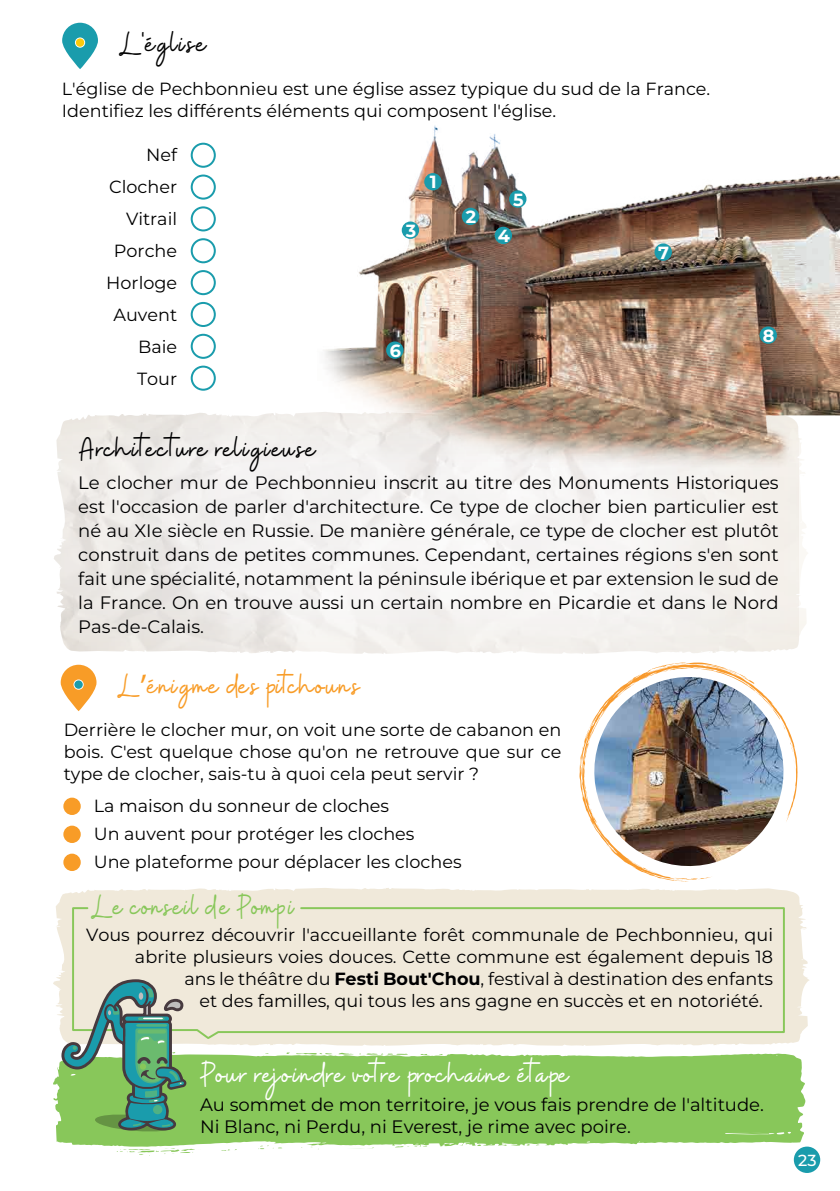
<style>
.page{position:relative;width:840px;height:1191px;background:#fff}
.page>*{position:absolute;margin:0;border:0;box-sizing:border-box;transform-origin:0 0}
.t1{font:35.2px "Buffalo";color:#fff}
.t2{font:34.2px "Buffalo";color:#000001}
.t3{font:34.2px "Buffalo";color:#f89c27}
.t4{font:34.2px "Buffalo";color:#88c75a;scale:.96 1}
.t5{font:18px/24px "Montserrat";color:#000001;text-align:justify}
.t6{font:17.6px/32px "Montserrat";color:#000001}
.t7{font:700 17.6px "Montserrat";color:#fff}
.t8{font:500 16px "Montserrat";color:#fff}
.s1{font-family:"Myriad Pro"}
.s2{font-weight:700}
</style>
<div class="page">
<svg style="left:53px;top:462px;width:170px;height:140px"></svg>
<svg style="left:56px;top:412px;width:255px;height:50px"></svg>
<div style="left:52px;top:602px;width:333px;height:41px;background:linear-gradient(to right,#e6e2dd,#f5f3f1)"></div>
<svg style="left:53px;top:1052px;width:751px;height:101px;background:#98ce70"></svg>
<svg style="left:62px;top:23px;width:36px;height:46px"></svg>
<svg style="left:75px;top:37px;width:10px;height:11px"></svg>
<div style="left:76px;top:38px;width:8px;height:9px;background:#feca0a;border-radius:50%"></div>
<svg style="left:53px;top:888px;width:756px;height:158px;fill:#f0e9da"></svg>
<div style="left:71px;top:906px;width:714px;height:134px;background:#f0e9da"></div>
<svg style="left:60px;top:978px;width:127px;height:178px;background:#88b78d"></svg>
<svg style="left:61px;top:664px;width:35px;height:47px"></svg>
<svg style="left:73px;top:679px;width:11px;height:10px"></svg>
<div style="left:74px;top:680px;width:9px;height:9px;background:#1a9cac;border-radius:50%"></div>
<img style="left:311px;top:125px;width:528px;height:346px">
<div style="left:191px;top:143px;width:25px;height:25px;border:2px solid #1a9cac;border-radius:50%"></div>
<div style="left:191px;top:174px;width:25px;height:26px;border:2px solid #1a9cac;border-radius:50%"></div>
<div style="left:191px;top:206px;width:25px;height:25px;border:2px solid #1a9cac;border-radius:50%"></div>
<div style="left:191px;top:238px;width:25px;height:25px;border:2px solid #1a9cac;border-radius:50%"></div>
<div style="left:191px;top:270px;width:25px;height:25px;border:2px solid #1a9cac;border-radius:50%"></div>
<div style="left:191px;top:302px;width:25px;height:25px;border:2px solid #1a9cac;border-radius:50%"></div>
<div style="left:191px;top:334px;width:25px;height:25px;border:2px solid #1a9cac;border-radius:50%"></div>
<div style="left:191px;top:365px;width:25px;height:26px;border:2px solid #1a9cac;border-radius:50%"></div>
<div style="left:424px;top:173px;width:17px;height:17px;background:#1a9cac;border-radius:50%"></div>
<div style="left:401px;top:221px;width:18px;height:18px;background:#1a9cac;border-radius:50%"></div>
<div style="left:386px;top:341px;width:17px;height:18px;background:#1a9cac;border-radius:50%"></div>
<div style="left:759px;top:326px;width:17px;height:18px;background:#1a9cac;border-radius:50%"></div>
<div style="left:654px;top:243px;width:17px;height:18px;background:#1a9cac;border-radius:50%"></div>
<div style="left:461px;top:208px;width:18px;height:17px;background:#1a9cac;border-radius:50%"></div>
<div style="left:494px;top:227px;width:17px;height:17px;background:#1a9cac;border-radius:50%"></div>
<div style="left:509px;top:190px;width:17px;height:18px;background:#1a9cac;border-radius:50%"></div>
<div style="left:63px;top:797px;width:18px;height:18px;background:#f89c27;border-radius:50%"></div>
<div style="left:63px;top:825px;width:18px;height:18px;background:#f89c27;border-radius:50%"></div>
<div style="left:63px;top:853px;width:18px;height:18px;background:#f89c27;border-radius:50%"></div>
<img style="left:579px;top:674px;width:218px;height:207px">
<svg style="left:672px;top:876px;width:40px;height:6px"></svg>
<svg style="left:605px;top:844px;width:9px;height:7px"></svg>
<svg style="left:587px;top:805px;width:16px;height:29px"></svg>
<svg style="left:581px;top:761px;width:1px;height:21px"></svg>
<svg style="left:580px;top:789px;width:6px;height:7px"></svg>
<svg style="left:581px;top:711px;width:22px;height:41px"></svg>
<svg style="left:628px;top:681px;width:5px;height:4px"></svg>
<svg style="left:612px;top:689px;width:9px;height:12px"></svg>
<img style="left:641px;top:662px;width:153px;height:107px">
<svg style="left:788px;top:806px;width:4px;height:10px"></svg>
<div style="left:793px;top:1146px;width:26px;height:27px;background:#1a9cac;border-radius:50%"></div>
<h2 class="t2" style="left:119px;top:26px;width:89px">L'église</h2>
<p class="t6" style="left:62px;top:77px;width:649px;line-height:22px">L'église de Pechbonnieu est une église assez typique du sud de la France.<br>Identifiez les différents éléments qui composent l'église.</p>
<p class="t6" style="left:106px;top:138px;width:72px;text-align:right">Nef<br>Clocher<br>Vitrail<br>Porche<br>Horloge<br>Auvent<br>Baie<br>Tour</p>
<p class="t7" style="left:429px;top:170px;width:8px">1</p>
<p class="t7" style="left:512px;top:188px;width:12px">5</p>
<p class="t7" style="left:465px;top:205px;width:12px">2</p>
<p class="t7" style="left:405px;top:219px;width:12px">3</p>
<p class="t7" style="left:497px;top:224px;width:14px">4</p>
<p class="t7" style="left:657px;top:241px;width:12px">7</p>
<p class="t7" style="left:389px;top:339px;width:13px">6</p>
<h2 class="t2" style="left:79px;top:431px;width:239px">Architecture religieuse</h2>
<p class="t7" style="left:762px;top:324px;width:13px">8</p>
<p class="t5" style="left:78px;top:470px;width:701px">Le clocher mur de Pechbonnieu inscrit au titre des Monuments Historiques est l'occasion de parler d'architecture. Ce type de clocher bien particulier est né au XIe siècle en Russie. De manière générale, ce type de clocher est plutôt construit dans de petites communes. Cependant, certaines régions s'en sont fait une spécialité, notamment la péninsule ibérique et par extension le sud de la France. On en trouve aussi un certain nombre en Picardie et dans le Nord Pas-de-Calais.</p>
<h2 class="t3" style="left:118px;top:668px;width:244px">L<span class="s1">’</span>énigme des pitchouns</h2>
<p class="t6" style="left:64px;top:718px;width:499px;line-height:22px;text-align:justify">Derrière le clocher mur, on voit une sorte de cabanon en bois. C'est quelque chose qu'on ne retrouve que sur ce type de clocher, sais-tu à quoi cela peut servir ?</p>
<p class="t6" style="left:94px;top:791px;width:369px;line-height:28px">La maison du sonneur de cloches<br>Un auvent pour protéger les cloches<br>Une plateforme pour déplacer les cloches</p>
<h2 class="t4" style="left:91px;top:889px;width:214px">Le conseil de Pompi</h2>
<p class="t6" style="left:86px;top:918px;width:688px">Vous pourrez découvrir l'accueillante forêt communale de Pechbonnieu, qui</p>
<p class="t6" style="left:135px;top:940px;width:639px">abrite plusieurs voies douces. Cette commune est également depuis 18</p>
<p class="t6" style="left:184px;top:962px;width:590px">ans le théâtre du <span class="s2">Festi Bout'Chou</span>, festival à destination des enfants</p>
<p class="t6" style="left:199px;top:984px;width:564px">et des familles, qui tous les ans gagne en succès et en notoriété.</p>
<h1 class="t1" style="left:200px;top:1056px;width:371px">Pour rejoindre votre prochaine étape</h1>
<p class="t5" style="left:200px;top:1093px;width:565px;line-height:22px">Au sommet de mon territoire, je vous fais prendre de l'altitude.<br>Ni Blanc, ni Perdu, ni Everest, je rime avec poire.</p>
<p class="t8" style="left:797px;top:1149px;width:20px">23</p>
</div>
